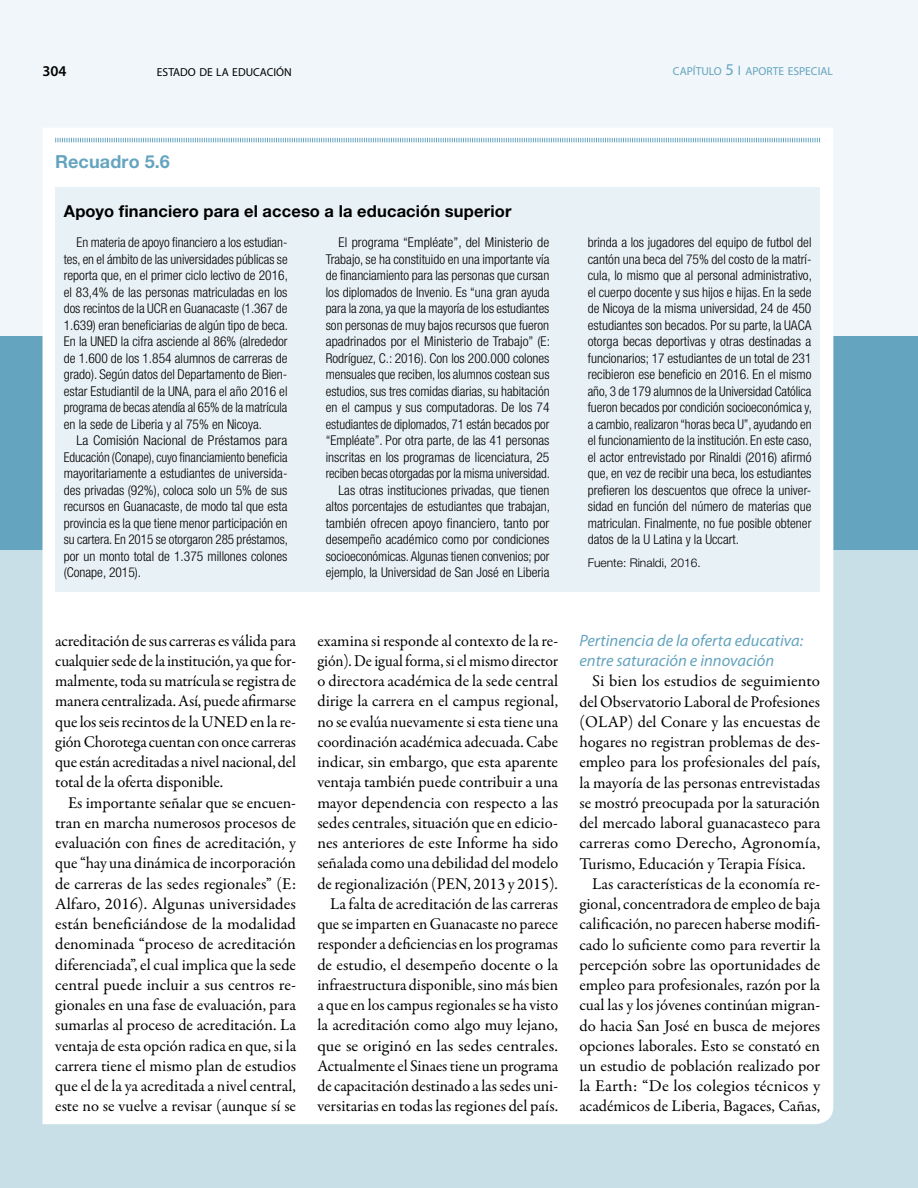
<style>
.page{position:relative;width:918px;height:1188px;background:#fff}
.page>*{position:absolute;margin:0;border:0;box-sizing:border-box;transform-origin:0 0}
.t1{font:700 18px "Helvetica Neue LT Std";letter-spacing:.005em;color:#65a4bf}
.t2{font:16.5px/20.2px "Garamond Premr Pro";color:#000;text-align:justify}
.t3{font:italic 16.5px/20.1px "Myriad Pro";color:#65a4bf}
.t4{font:700 16.5px "Helvetica Neue LT Std";letter-spacing:.01em;color:#000}
.t5{font:16.5px "Garamond Premr Pro";color:#000;scale:1.05 1}
.t6{font:16.5px "Garamond Premr Pro";color:#000;scale:1.04 1}
.t7{font:600 15px "Myriad Pro";color:#000}
.t8{font:300 condensed 13.5px/16.5px "Helvetica Neue LT Std";color:#000;text-align:justify}
.t9{font:300 condensed 13.5px/16.5px "Helvetica Neue LT Std";color:#000;text-align:justify;scale:1.04 1}
.t10{font:300 12px "Helvetica Neue LT Std";color:#000}
.t11{font:11.55px "Myriad Pro";color:#65a4bf}
.t12{font:11.55px "Myriad Pro";color:#000}
.s1{font-size:16.5px}
.s2{font-size:13.65px}
</style>
<div class="page">
<div style="left:0;top:0;width:918px;height:343px;background:#f0f6f9"></div>
<div style="left:0;top:550px;width:918px;height:638px;background:#c9dfe8"></div>
<div style="left:0;top:337px;width:918px;height:213px;background:#65a4bf"></div>
<div style="left:43px;top:128px;width:790px;height:996px;background:#fff"></div>
<div style="left:55px;top:187px;width:765px;height:405px;background:#e8f1f5"></div>
<svg style="left:55px;top:137px;width:765px;height:6px"></svg>
<p class="t7" style="left:43px;top:61px;width:26px">304</p>
<p class="t12" style="left:157px;top:65px;width:136px">ESTADO DE LA EDUCACIÓN</p>
<p class="t11" style="left:673px;top:64px;width:161px">CAPÍTULO <span class="s1">5</span> <span class="s2">I</span> APORTE ESPECIAL</p>
<p class="t1" style="left:55px;top:150px;width:116px">Recuadro 5.6</p>
<p class="t4" style="left:64px;top:201px;width:449px">Apoyo financiero para el acceso a la educación superior</p>
<p class="t8" style="left:64px;top:234px;width:226px;text-indent:13px">En materia de apoyo financiero a los estudian&shy;tes, en el ámbito de las universidades públicas se reporta que, en el primer ciclo lectivo de 2016, el 83,4% de las personas matriculadas en los dos recintos de la UCR en Guanacaste (1.367 de 1.639) eran beneficiarias de algún tipo de beca.<br>En la UNED la cifra asciende al 86% (alrededor de 1.600 de los 1.854 alumnos de carreras de grado). Según datos del Departamento de Bien&shy;estar Estudiantil de la UNA, para el año 2016 el programa de becas atendía al 65% de la matrícula en la sede de Liberia y al 75% en Nicoya.</p>
<p class="t9" style="left:64px;top:432px;width:217px;text-indent:13px">La Comisión Nacional de Préstamos para Educación (Conape), cuyo financiamiento beneficia mayoritariamente a estudiantes de universida&shy;des privadas (92%), coloca solo un 5% de sus recursos en Guanacaste, de modo tal que esta provincia es la que tiene menor participación en su cartera. En 2015 se otorgaron 285 préstamos, por un monto total de 1.375 millones colones (Conape, 2015).</p>
<p class="t8" style="left:326px;top:234px;width:226px;text-align:right">El programa “Empléate”, del Ministerio de Trabajo, se ha constituido en una importante vía de financiamiento para las personas que cursan los diplomados de Invenio. Es “una gran ayuda para la zona, ya que la mayoría de los estudiantes son personas de muy bajos recursos que fueron apadrinados por el Ministerio de Trabajo” (E:<br>Rodríguez, C.: 2016). Con los 200.000 colones mensuales que reciben, los alumnos costean sus estudios, sus tres comidas diarias, su habitación en el campus y sus computadoras. De los 74 estudiantes de diplomados, 71 están becados por “Empléate”. Por otra parte, de las 41 personas inscritas en los programas de licenciatura, 25 reciben becas otorgadas por la misma universidad.<br>Las otras instituciones privadas, que tienen altos porcentajes de estudiantes que trabajan, también ofrecen apoyo financiero, tanto por desempeño académico como por condiciones socioeconómicas. Algunas tienen convenios; por ejemplo, la Universidad de San José en Liberia</p>
<p class="t8" style="left:588px;top:234px;width:226px">brinda a los jugadores del equipo de futbol del cantón una beca del 75% del costo de la matrí&shy;cula, lo mismo que al personal administrativo, el cuerpo docente y sus hijos e hijas. En la sede de Nicoya de la misma universidad, 24 de 450 estudiantes son becados. Por su parte, la UACA otorga becas deportivas y otras destinadas a funcionarios; 17 estudiantes de un total de 231 recibieron ese beneficio en 2016. En el mismo año, 3 de 179 alumnos de la Universidad Católica fueron becados por condición socioeconómica y, a cambio, realizaron “horas beca U”, ayudando en el funcionamiento de la institución. En este caso, el actor entrevistado por Rinaldi (2016) afirmó que, en vez de recibir una beca, los estudiantes prefieren los descuentos que ofrece la univer&shy;sidad en función del número de materias que matriculan. Finalmente, no fue posible obtener datos de la U Latina y la Uccart.</p>
<p class="t10" style="left:588px;top:555px;width:114px">Fuente: Rinaldi, 2016.</p>
<p class="t2" style="left:55px;top:631px;width:242px">acreditación de sus carreras es válida para cualquier sede de la institución, ya que for&shy;malmente, toda su matrícula se registra de manera centralizada. Así, puede afirmarse que los seis recintos de la UNED en la re&shy;gión Chorotega cuentan con once carreras que están acreditadas a nivel nacional, del total de la oferta disponible.</p>
<p class="t2" style="left:55px;top:793px;width:242px;text-indent:13px">Es importante señalar que se encuen&shy;tran en marcha numerosos procesos de evaluación con fines de acreditación, y que “hay una dinámica de incorporación de carreras de las sedes regionales” (E:<br>Alfaro, 2016). Algunas universidades están beneficiándose de la modalidad denominada “proceso de acreditación diferenciada”, el cual implica que la sede central puede incluir a sus centros re&shy;gionales en una fase de evaluación, para sumarlas al proceso de acreditación. La ventaja de esta opción radica en que, si la carrera tiene el mismo plan de estudios que el de la ya acreditada a nivel central, este no se vuelve a revisar (aunque sí se</p>
<p class="t2" style="left:317px;top:631px;width:242px;text-align:right">examina si responde al contexto de la re&shy;gión). De igual forma, si el mismo director o directora académica de la sede central dirige la carrera en el campus regional, no se evalúa nuevamente si esta tiene una coordinación académica adecuada. Cabe indicar, sin embargo, que esta aparente ventaja también puede contribuir a una mayor dependencia con respecto a las sedes centrales, situación que en edicio&shy;nes anteriores de este Informe ha sido señalada como una debilidad del modelo de regionalización (PEN, 2013 y 2015).<br>La falta de acreditación de las carreras que se imparten en Guanacaste no parece responder a deficiencias en los programas de estudio, el desempeño docente o la infraestructura disponible, sino más bien a que en los campus regionales se ha visto la acreditación como algo muy lejano, que se originó en las sedes centrales.<br>Actualmente el Sinaes tiene un programa de capacitación destinado a las sedes uni&shy;versitarias en todas las regiones del país.</p>
<p class="t3" style="left:579px;top:630px;width:225px">Pertinencia de la oferta educativa: entre saturación e innovación</p>
<p class="t2" style="left:592px;top:672px;width:229px">Si bien los estudios de seguimiento</p>
<p class="t2" style="left:579px;top:692px;width:242px">del Observatorio Laboral de Profesiones</p>
<p class="t2" style="left:579px;top:712px;width:242px">(OLAP) del Conare y las encuestas de</p>
<p class="t2" style="left:579px;top:732px;width:242px">hogares no registran problemas de des-</p>
<p class="t2" style="left:579px;top:753px;width:242px">empleo para los profesionales del país,</p>
<p class="t2" style="left:579px;top:773px;width:242px">la mayoría de las personas entrevistadas</p>
<p class="t2" style="left:579px;top:793px;width:242px">se mostró preocupada por la saturación</p>
<p class="t2" style="left:579px;top:813px;width:242px">del mercado laboral guanacasteco para</p>
<p class="t6" style="left:579px;top:833px;width:233px">carreras como Derecho, Agronomía,</p>
<p class="t2" style="left:579px;top:854px;width:228px">Turismo, Educación y Terapia Física.</p>
<p class="t2" style="left:592px;top:874px;width:230px">Las características de la economía re-</p>
<p class="t2" style="left:579px;top:894px;width:242px">gional, concentradora de empleo de baja</p>
<p class="t2" style="left:579px;top:914px;width:242px">calificación, no parecen haberse modifi-</p>
<p class="t2" style="left:579px;top:935px;width:242px">cado lo suficiente como para revertir la</p>
<p class="t2" style="left:579px;top:955px;width:242px">percepción sobre las oportunidades de</p>
<p class="t2" style="left:579px;top:975px;width:242px">empleo para profesionales, razón por la</p>
<p class="t2" style="left:579px;top:995px;width:242px">cual las y los jóvenes continúan migran-</p>
<p class="t2" style="left:579px;top:1016px;width:242px">do hacia San José en busca de mejores</p>
<p class="t2" style="left:579px;top:1036px;width:242px">opciones laborales. Esto se constató en</p>
<p class="t2" style="left:579px;top:1056px;width:242px">un estudio de población realizado por</p>
<p class="t5" style="left:579px;top:1076px;width:231px">la Earth: “De los colegios técnicos y</p>
<p class="t2" style="left:579px;top:1097px;width:242px">académicos de Liberia, Bagaces, Cañas,</p>
</div>
